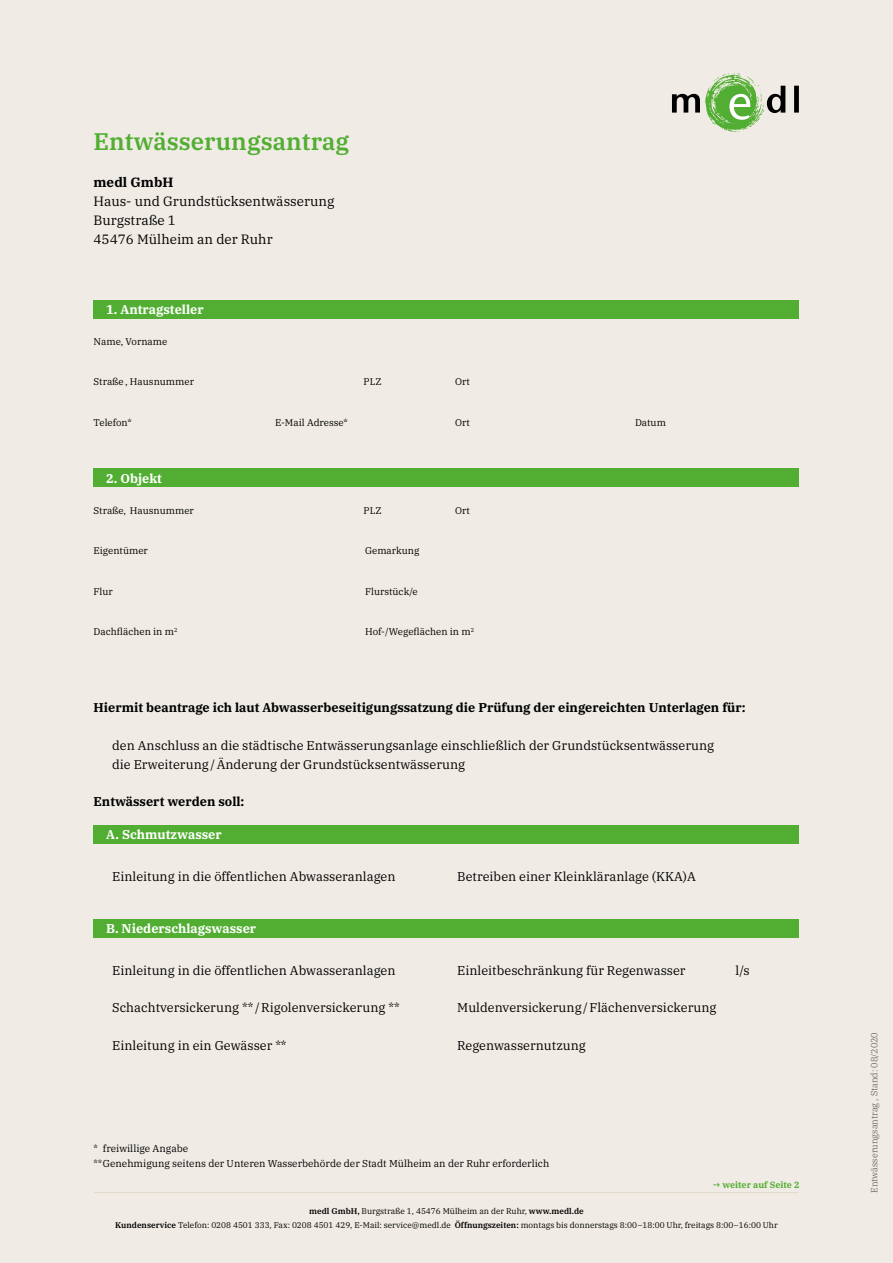
<style>
.page{position:relative;width:893px;height:1263px;background:#f0ece5}
.page>*{position:absolute;margin:0;border:0;box-sizing:border-box;transform-origin:0 0}
.t1{font:600 24px "IBM Plex Serif";color:#52ae32}
.t2{font:13.5px/18.8px "IBM Plex Serif";color:#000}
.t3{font:700 13.5px "IBM Plex Serif";color:#000}
.t4{font:12.75px/18.8px "IBM Plex Serif";color:#000}
.t5{font:700 12.75px "IBM Plex Serif";color:#000}
.t6{font:700 12.75px "IBM Plex Serif";color:#fff}
.t7{font:10.05px/15px "IBM Plex Serif";color:#000}
.t8{font:9.75px "IBM Plex Serif";color:#000}
.t9{font:300 9px "IBM Plex Serif";color:#4a4745}
.t10{font:700 9px "IBM Plex Serif";color:#52ae32}
.t11{font:8.25px/13.5px "IBM Plex Serif";color:#000;text-align:center}
.s1{font-weight:600}
</style>
<div class="page">
<hr style="left:94px;top:1192px;width:705px;height:1px;background:#e2dacc">
<div style="left:94px;top:300px;width:705px;height:19px;background:#52ae32"></div>
<div style="left:94px;top:469px;width:705px;height:18px;background:#52ae32"></div>
<div style="left:94px;top:825px;width:705px;height:19px;background:#52ae32"></div>
<div style="left:94px;top:919px;width:705px;height:18px;background:#52ae32"></div>
<svg style="left:672px;top:73px;width:127px;height:59px"></svg>
<h1 class="t1" style="left:94px;top:122px;width:257px">Entwässerungsantrag</h1>
<p class="t3" style="left:94px;top:172px;width:81px">medl GmbH</p>
<p class="t2" style="left:94px;top:191px;width:243px">Haus- und Grundstücksentwässerung<br>Burgstraße 1<br>45476 Mülheim an der Ruhr</p>
<p class="t6" style="left:106px;top:299px;width:99px">1. Antragsteller</p>
<p class="t8" style="left:94px;top:334px;width:75px">Name, Vorname</p>
<p class="t8" style="left:94px;top:374px;width:102px">Straße, Hausnummer</p>
<p class="t8" style="left:364px;top:374px;width:20px">PLZ</p>
<p class="t8" style="left:455px;top:374px;width:16px">Ort</p>
<p class="t8" style="left:94px;top:415px;width:40px">Telefon*</p>
<p class="t8" style="left:275px;top:415px;width:74px">E-Mail Adresse*</p>
<p class="t8" style="left:455px;top:415px;width:16px">Ort</p>
<p class="t8" style="left:635px;top:415px;width:32px">Datum</p>
<p class="t6" style="left:106px;top:468px;width:57px">2. Objekt</p>
<p class="t8" style="left:94px;top:503px;width:102px">Straße, Hausnummer</p>
<p class="t8" style="left:364px;top:503px;width:20px">PLZ</p>
<p class="t8" style="left:455px;top:503px;width:16px">Ort</p>
<p class="t8" style="left:94px;top:543px;width:56px">Eigentümer</p>
<p class="t8" style="left:365px;top:543px;width:56px">Gemarkung</p>
<p class="t8" style="left:94px;top:584px;width:21px">Flur</p>
<p class="t8" style="left:365px;top:584px;width:54px">Flurstück/e</p>
<p class="t8" style="left:94px;top:624px;width:85px">Dachflächen in m<sup>2</sup></p>
<p class="t8" style="left:365px;top:624px;width:111px">Hof-/Wegeflächen in m<sup>2</sup></p>
<p class="t5" style="left:94px;top:698px;width:654px">Hiermit beantrage ich laut Abwasserbeseitigungssatzung die Prüfung der eingereichten Unterlagen für:</p>
<p class="t4" style="left:112px;top:735px;width:603px">den Anschluss an die städtische Entwässerungsanlage einschließlich der Grundstücksentwässerung die Erweiterung/Änderung der Grundstücksentwässerung</p>
<p class="t5" style="left:94px;top:791px;width:152px">Entwässert werden soll:</p>
<p class="t6" style="left:106px;top:824px;width:117px">A. Schmutzwasser</p>
<p class="t4" style="left:112px;top:866px;width:285px">Einleitung in die öffentlichen Abwasseranlagen</p>
<p class="t4" style="left:457px;top:866px;width:240px">Betreiben einer Kleinkläranlage (KKA)A</p>
<p class="t6" style="left:106px;top:918px;width:151px">B. Niederschlagswasser</p>
<p class="t4" style="left:112px;top:960px;width:285px">Einleitung in die öffentlichen Abwasseranlagen</p>
<p class="t4" style="left:457px;top:960px;width:230px">Einleitbeschränkung für Regenwasser</p>
<p class="t4" style="left:736px;top:960px;width:16px">l/s</p>
<p class="t4" style="left:112px;top:997px;width:289px">Schachtversickerung ** /Rigolenversickerung **</p>
<p class="t4" style="left:457px;top:997px;width:261px">Muldenversickerung/Flächenversickerung</p>
<p class="t4" style="left:112px;top:1035px;width:176px">Einleitung in ein Gewässer **</p>
<p class="t4" style="left:457px;top:1035px;width:130px">Regenwassernutzung</p>
<p class="t7" style="left:94px;top:1139px;width:457px">* freiwillige Angabe<br>**Genehmigung seitens der Unteren Wasserbehörde der Stadt Mülheim an der Ruhr erforderlich</p>
<p class="t10" style="left:713px;top:1178px;width:88px">→ weiter auf Seite 2</p>
<p class="t11" style="left:115px;top:1204px;width:664px"><span class="s1">medl GmbH,</span> Burgstraße 1, 45476 Mülheim an der Ruhr, <span class="s1">www.medl.de<br>Kundenservice</span> Telefon: 0208 4501 333, Fax: 0208 4501 429, E-Mail: service@medl.de <span class="s1">Öffnungszeiten:</span> montags bis donnerstags 8:00–18:00 Uhr, freitags 8:00–16:00 Uhr</p>
<p class="t9" style="left:867px;top:1193px;width:162px;rotate:-90deg">Entwässerungsantrag , Stand: 08/2020</p>
</div>
